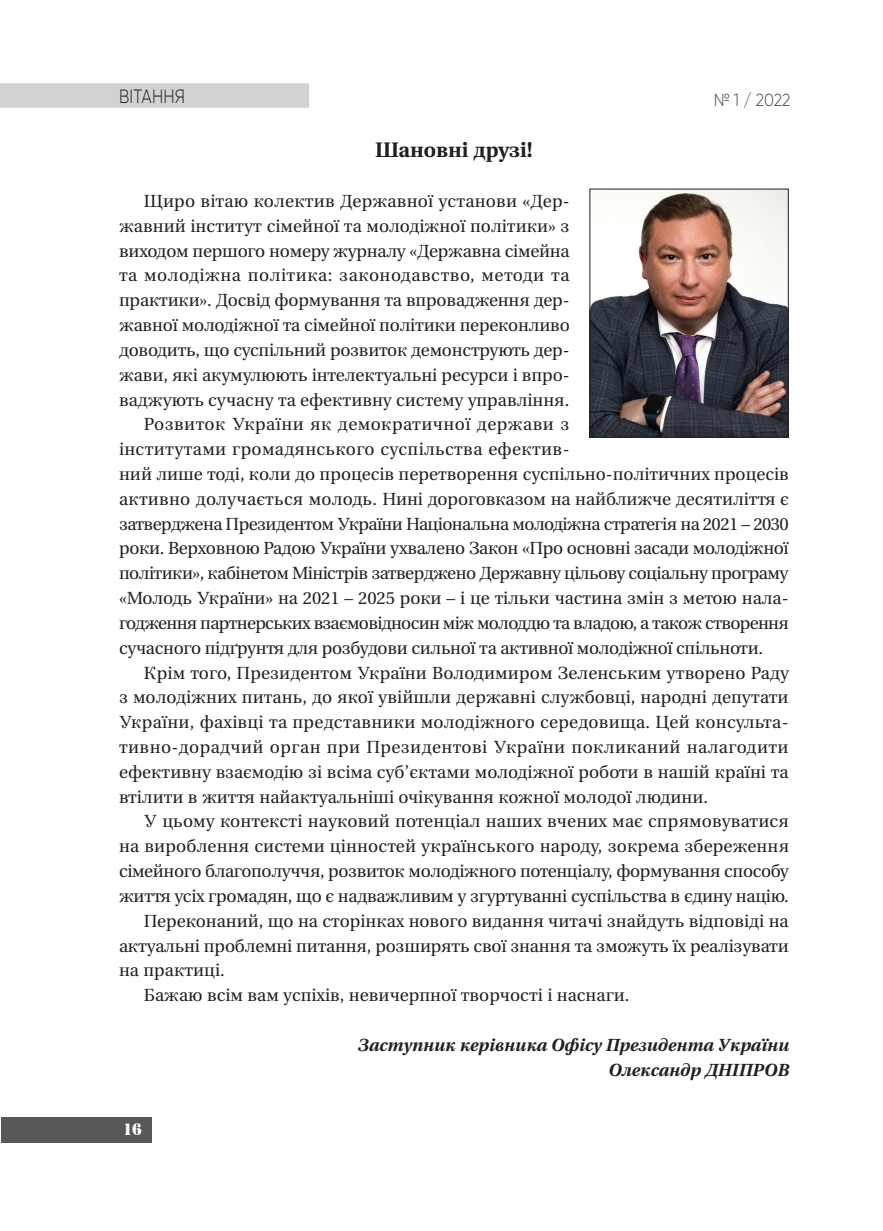
<style>
.page{position:relative;width:883px;height:1231px;background:#fff}
.page>*{position:absolute;margin:0;border:0;box-sizing:border-box;transform-origin:0 0}
.ТЕКСТ{font:700 21px "Heuristica";color:#231f20}
.t1{font:21px "Shablon CTT";color:#fff}
.t2{font:300 19.25px "Gilroy";letter-spacing:.01em;color:#231f20;scale:.85 1}
.ТЕКСТ-2{font:17.5px/24.8px "Heuristica";letter-spacing:-.01em;color:#231f20;text-align:justify}
.ТЕКСТ-3{font:italic 700 17.5px/24.8px "Heuristica";color:#231f20;text-align:right}
.t3{font:300 17.5px "Gilroy";color:#4b4c4d;scale:.9 1}
</style>
<div class="page">
<div style="left:0;top:83px;width:309px;height:25px;background:#d1d2d4"></div>
<div style="left:2px;top:1117px;width:150px;height:25px;background:#57585a"></div>
<img style="left:591px;top:191px;width:196px;height:244px">
<div style="left:589px;top:189px;width:200px;height:248px;border:1px solid #231f20"></div>
<p class="t2" style="left:119px;top:84px;width:79px">Вітання</p>
<p class="t3" style="left:714px;top:90px;width:87px">№ 1 / 2022</p>
<p class="ТЕКСТ" style="left:375px;top:133px;width:159px">Шановні друзі!</p>
<p class="ТЕКСТ-2" style="left:119px;top:189px;width:452px;text-indent:25px">Щиро вітаю колектив Державної установи «Дер&shy;жавний інститут сімейної та молодіжної політики» з виходом першого номеру журналу «Державна сімейна та молодіжна політика: законодавство, методи та практики». Досвід формування та впровадження дер&shy;жавної молодіжної та сімейної політики переконливо доводить, що суспільний розвиток демонструють дер&shy;жави, які акумулюють інтелектуальні ресурси і впро&shy;ваджують сучасну та ефективну систему управління.</p>
<p class="ТЕКСТ-2" style="left:119px;top:412px;width:671px;text-align:left;text-indent:25px">Розвиток України як демократичної держави з<br>інститутами громадянського суспільства ефектив-<br>ний лише тоді, коли до процесів перетворення суспільно-політичних процесів активно долучається молодь. Нині дороговказом на найближче десятиліття є затверджена Президентом України Національна молодіжна стратегія на 2021 – 2030 роки. Верховною Радою України ухвалено Закон «Про основні засади молодіжної політики», кабінетом Міністрів затверджено Державну цільову соціальну програму «Молодь України» на 2021 – 2025 роки – і це тільки частина змін з метою нала&shy;годження партнерських взаємовідносин між молоддю та владою, а також створення сучасного підґрунтя для розбудови сильної та активної молодіжної спільноти.</p>
<p class="ТЕКСТ-2" style="left:119px;top:660px;width:671px;text-indent:25px">Крім того, Президентом України Володимиром Зеленським утворено Раду з молодіжних питань, до якої увійшли державні службовці, народні депутати України, фахівці та представники молодіжного середовища. Цей консульта&shy;тивно-дорадчий орган при Президентові України покликаний налагодити ефективну взаємодію зі всіма суб’єктами молодіжної роботи в нашій країні та втілити в життя найактуальніші очікування кожної молодої людини.</p>
<p class="ТЕКСТ-2" style="left:119px;top:809px;width:672px;text-indent:25px">У цьому контексті науковий потенціал наших вчених має спрямовуватися на вироблення системи цінностей українського народу, зокрема збереження сімейного благополуччя, розвиток молодіжного потенціалу, формування способу життя усіх громадян, що є надважливим у згуртуванні суспільства в єдину націю.</p>
<p class="ТЕКСТ-2" style="left:119px;top:908px;width:671px;text-indent:25px">Переконаний, що на сторінках нового видання читачі знайдуть відповіді на актуальні проблемні питання, розширять свої знання та зможуть їх реалізувати на практиці.</p>
<p class="ТЕКСТ-2" style="left:144px;top:982px;width:487px">Бажаю всім вам успіхів, невичерпної творчості і наснаги.</p>
<p class="ТЕКСТ-3" style="left:357px;top:1031px;width:433px">Заступник керівника Офісу Президента України<br>Олександр ДНІПРОВ</p>
<p class="t1" style="left:123px;top:1119px;width:21px">16</p>
</div>
